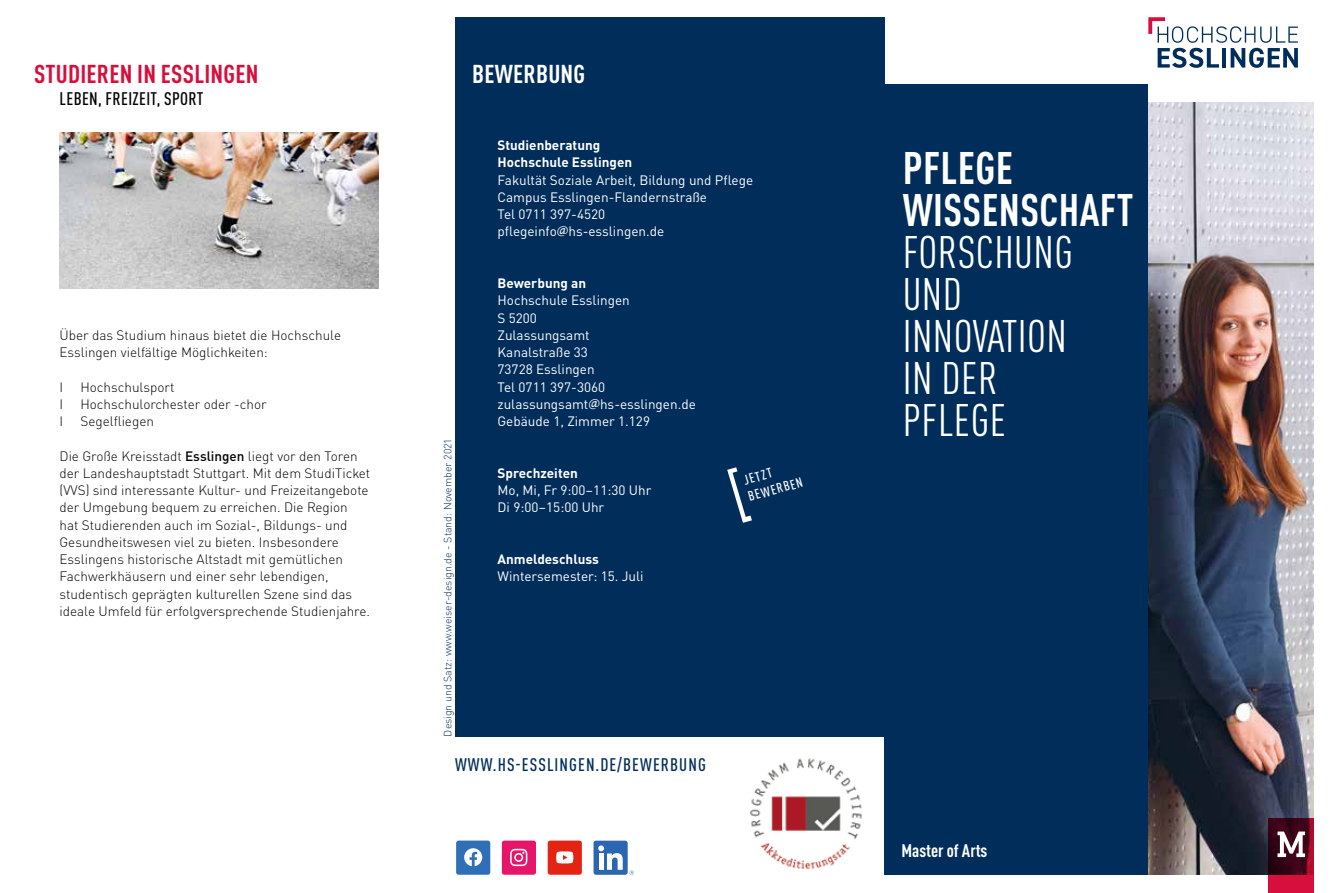
<style>
.page{position:relative;width:1331px;height:893px;background:#fff}
.page>*{position:absolute;margin:0;border:0;box-sizing:border-box;transform-origin:0 0}
.t1{font:condensed 45px/42px "DIN Pro";letter-spacing:.01em;color:#fff}
.t2{font:700 condensed 45px/42px "DIN Pro";letter-spacing:.01em;color:#fff}
.t3{font:700 condensed 25.5px "DIN Pro";letter-spacing:.01em;color:#d60f3c}
.t4{font:700 condensed 25.5px "DIN Pro";letter-spacing:.01em;color:#fff}
.t5{font:500 condensed 18px "DIN Pro";letter-spacing:.06em;color:#002d5a}
.t6{font:500 condensed 18px "DIN Pro";letter-spacing:.02em;color:#000}
.t7{font:700 condensed 18px "DIN Pro";color:#fff}
.t8{font:300 13.5px/17.2px "DIN Pro";color:#000}
.t9{font:13.5px/17.2px "DIN Pro";color:#fff}
.t10{font:700 13.5px/17.2px "DIN Pro";color:#fff}
.t11{font:500 condensed 13.5px/17px "DIN Pro";color:#fff}
.t12{font:300 10.5px "DIN Pro";color:#002d5a}
.s1{font-weight:500}
.s2{font-family:"Lucida Sans"}
</style>
<div class="page">
<img style="left:1148px;top:102px;width:166px;height:773px">
<div style="left:455px;top:17px;width:429px;height:720px;background:#002d5a"></div>
<div style="left:884px;top:85px;width:264px;height:790px;background:#002d5a"></div>
<img style="left:60px;top:133px;width:318px;height:155px">
<svg style="left:1148px;top:17px;width:150px;height:51px"></svg>
<svg style="left:1269px;top:818px;width:45px;height:75px;background:#760824"></svg>
<svg style="left:727px;top:467px;width:25px;height:56px"></svg>
<img style="left:750px;top:758px;width:112px;height:112px">
<svg style="left:1277px;top:831px;width:28px;height:26px"></svg>
<div style="left:456px;top:841px;width:34px;height:34px;background:#2e6fb6;border-radius:3px"></div>
<svg style="left:464px;top:848px;width:18px;height:18px"></svg>
<div style="left:502px;top:841px;width:34px;height:34px;background:#e6156a;border-radius:3px"></div>
<svg style="left:510px;top:849px;width:17px;height:17px"></svg>
<div style="left:548px;top:841px;width:34px;height:34px;background:#e42313;border-radius:3px"></div>
<svg style="left:556px;top:851px;width:17px;height:12px"></svg>
<div style="left:593px;top:841px;width:35px;height:34px;background:#2b67b0;border-radius:3px"></div>
<svg style="left:598px;top:845px;width:25px;height:25px"></svg>
<svg style="left:629px;top:870px;width:5px;height:5px"></svg>
<h2 class="t3" style="left:34px;top:55px;width:226px">STUDIEREN IN ESSLINGEN</h2>
<h3 class="t6" style="left:60px;top:86px;width:145px">LEBEN, FREIZEIT, SPORT</h3>
<p class="t8" style="left:60px;top:325px;width:283px">Über das Studium hinaus bietet die Hochschule<br>Esslingen vielfältige Möglichkeiten:</p>
<p class="t8" style="left:60px;top:377px;width:5px">I</p>
<p class="t8" style="left:80px;top:377px;width:96px">Hochschulsport</p>
<p class="t8" style="left:60px;top:394px;width:5px">I</p>
<p class="t8" style="left:80px;top:394px;width:188px">Hochschulorchester oder -chor</p>
<p class="t8" style="left:60px;top:412px;width:5px">I</p>
<p class="t8" style="left:80px;top:412px;width:75px">Segelfliegen</p>
<p class="t8" style="left:60px;top:446px;width:312px">Die Große Kreisstadt <span class="s1">Esslingen</span> liegt vor den Toren der Landeshauptstadt Stuttgart. Mit dem StudiTicket (VVS) sind interessante Kultur- und Freizeitangebote der Umgebung bequem zu erreichen. Die Region<br>hat Studierenden auch im Sozial-, Bildungs- und Gesundheitswesen viel zu bieten. Insbesondere Esslingens historische Altstadt mit gemütlichen Fachwerkhäusern und einer sehr lebendigen, studentisch geprägten kulturellen Szene sind das ideale Umfeld für erfolgversprechende Studienjahre.</p>
<h2 class="t4" style="left:472px;top:55px;width:115px">BEWERBUNG</h2>
<p class="t12" style="left:440px;top:737px;width:300px;rotate:-90deg">Design und Satz: www.weiser-design.de - Stand: November 2021</p>
<p class="t10" style="left:497px;top:136px;width:136px">Studienberatung<br>Hochschule Esslingen</p>
<p class="t9" style="left:497px;top:170px;width:257px">Fakultät Soziale Arbeit, Bildung und Pflege<br>Campus Esslingen-Flandernstraße<br>Tel 0711 397-4520 pflegeinfo<span class="s2">@</span>hs-esslingen.de</p>
<p class="t10" style="left:497px;top:274px;width:90px">Bewerbung an</p>
<p class="t9" style="left:497px;top:291px;width:200px">Hochschule Esslingen<br>S 5200<br>Zulassungsamt<br>Kanalstraße 33<br>73728 Esslingen<br>Tel 0711 397-3060 zulassungsamt<span class="s2">@</span>hs-esslingen.de<br>Gebäude 1, Zimmer 1.129</p>
<p class="t10" style="left:497px;top:463px;width:82px">Sprechzeiten</p>
<p class="t9" style="left:497px;top:481px;width:155px">Mo, Mi, Fr 9:00–11:30 Uhr<br>Di 9:00–15:00 Uhr</p>
<p class="t10" style="left:497px;top:550px;width:103px">Anmeldeschluss</p>
<p class="t9" style="left:497px;top:567px;width:148px">Wintersemester: 15. Juli</p>
<p class="t11" style="left:741px;top:471px;width:58px;rotate:-15deg">JETZT<br>BEWERBEN</p>
<h3 class="t5" style="left:455px;top:752px;width:252px">WWW.HS-ESSLINGEN.DE/BEWERBUNG</h3>
<h1 class="t2" style="left:903px;top:144px;width:232px">PFLEGE<br>WISSENSCHAFT</h1>
<h1 class="t1" style="left:903px;top:229px;width:172px">FORSCHUNG<br>UND<br>INNOVATION<br>IN DER<br>PFLEGE</h1>
<h3 class="t7" style="left:901px;top:838px;width:87px">Master of Arts</h3>
</div>
